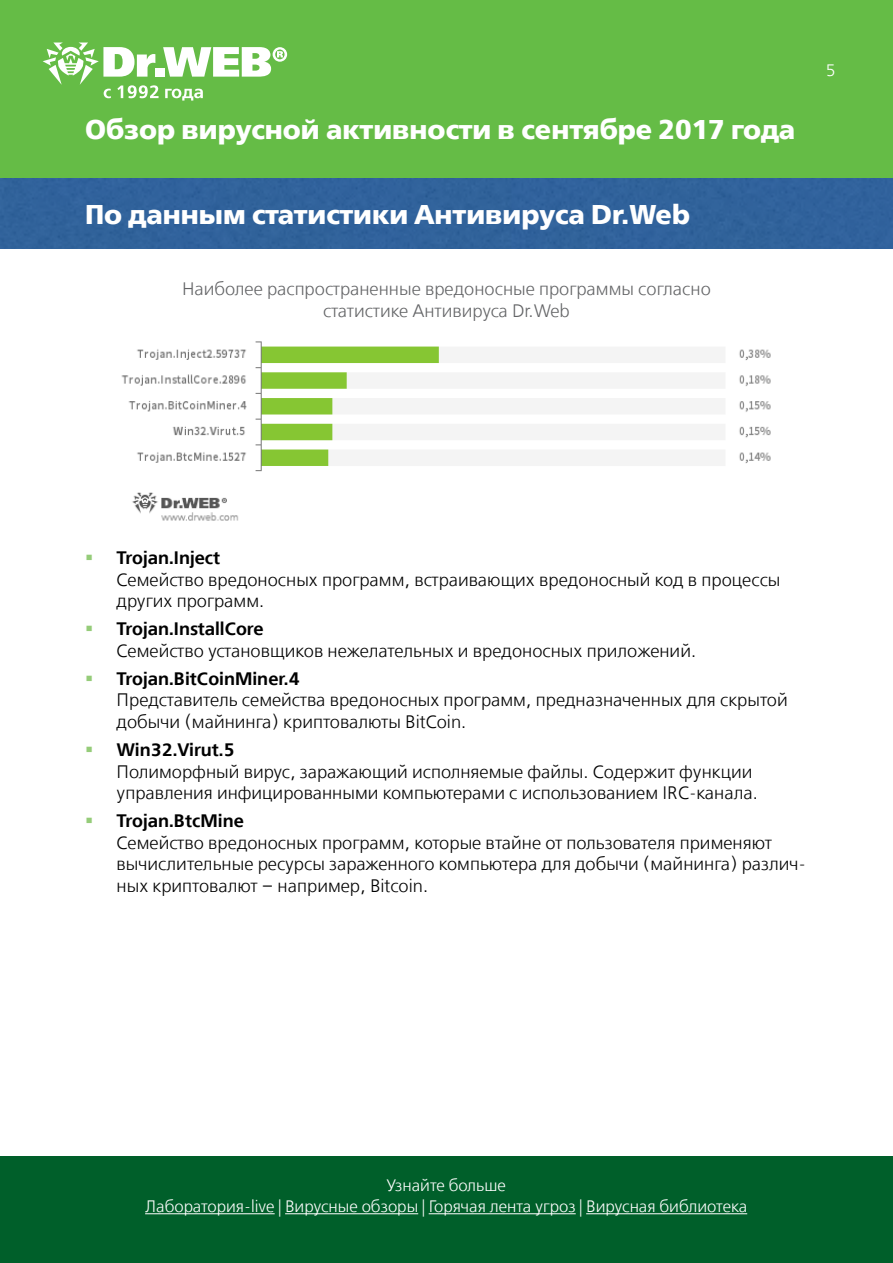
<style>
.page{position:relative;width:893px;height:1263px;background:#fff}
.page>*{position:absolute;margin:0;border:0;box-sizing:border-box;transform-origin:0 0}
.t1{font:27px "Free Set Bold C";color:#fff}
.t2{font:18px/21.6px "Free Set Light C";color:#000}
.t3{font:18px "Free Set Demi Bold C";color:#000}
.t4{font:18px/21.6px "Free Set Light C";color:#636466;text-align:center}
.t5{font:16.5px/21.6px "Free Set Light C";color:#fff;text-align:center}
.s1{color:#95cc79}
</style>
<div class="page">
<div style="left:0;top:0;width:893px;height:179px;background:#65bc46"></div>
<svg style="left:43px;top:43px;width:244px;height:58px"></svg>
<div style="left:0;top:179px;width:893px;height:70px;background:#30629b"></div>
<div style="left:0;top:1157px;width:893px;height:106px;background:#005f2a"></div>
<hr style="left:145px;top:1213px;width:130px;height:1px;background:#fff">
<hr style="left:285px;top:1213px;width:133px;height:1px;background:#fff">
<hr style="left:429px;top:1213px;width:147px;height:1px;background:#fff">
<hr style="left:586px;top:1213px;width:161px;height:1px;background:#fff">
<img style="left:121px;top:341px;width:650px;height:180px">
<h1 class="t1" style="left:85px;top:115px;width:712px">Обзор вирусной активности в сентябре 2017 года</h1>
<h1 class="t1" style="left:85px;top:200px;width:606px">По данным статистики Антивируса Dr.Web</h1>
<p class="t4" style="left:182px;top:279px;width:530px">Наиболее распространенные вредоносные программы согласно статистике Антивируса Dr.Web</p>
<p class="t5" style="left:826px;top:61px;width:12px">5</p>
<p class="t3" style="left:85px;top:547px;width:137px"><span class="s1">▪</span> Trojan.Inject</p>
<p class="t2" style="left:117px;top:569px;width:665px">Семейство вредоносных программ, встраивающих вредоносный код в процессы других программ.</p>
<p class="t3" style="left:85px;top:619px;width:180px"><span class="s1">▪</span> Trojan.InstallCore</p>
<p class="t2" style="left:117px;top:641px;width:581px">Семейство установщиков нежелательных и вредоносных приложений.</p>
<p class="t3" style="left:85px;top:668px;width:216px"><span class="s1">▪</span> Trojan.BitCoinMiner.4</p>
<p class="t2" style="left:117px;top:690px;width:673px">Представитель семейства вредоносных программ, предназначенных для скрытой добычи (майнинга) криптовалюты BitCoin.</p>
<p class="t3" style="left:85px;top:739px;width:151px"><span class="s1">▪</span> Win32.Virut.5</p>
<p class="t2" style="left:117px;top:761px;width:643px">Полиморфный вирус, заражающий исполняемые файлы. Содержит функции управления инфицированными компьютерами с использованием IRC-канала.</p>
<p class="t3" style="left:85px;top:811px;width:160px"><span class="s1">▪</span> Trojan.BtcMine</p>
<p class="t2" style="left:117px;top:832px;width:691px">Семейство вредоносных программ, которые втайне от пользователя применяют вычислительные ресурсы зараженного компьютера для добычи (майнинга) различ&shy;ных криптовалют – например, Bitcoin.</p>
<p class="t5" style="left:145px;top:1175px;width:604px">Узнайте больше<br>Лаборатория-live | Вирусные обзоры | Горячая лента угроз | Вирусная библиотека</p>
</div>
